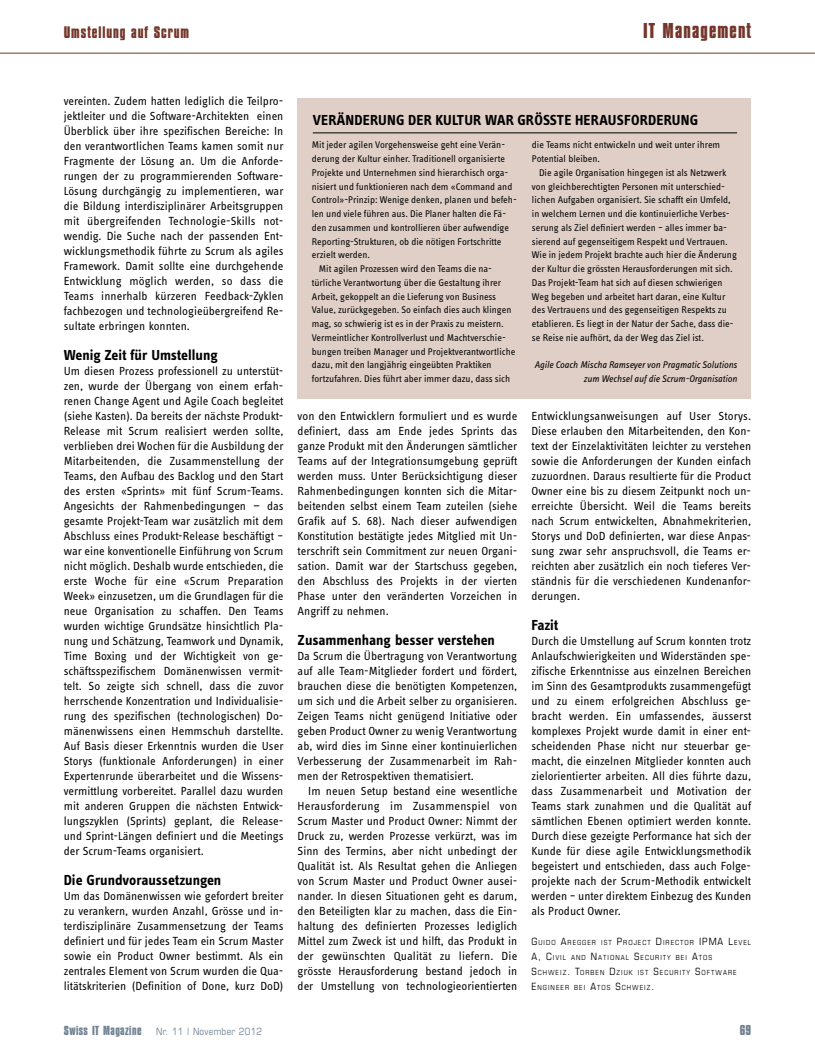
<style>
.page{position:relative;width:815px;height:1063px;background:#fff}
.page>*{position:absolute;margin:0;border:0;box-sizing:border-box;transform-origin:0 0}
.t1{font:700 22.5px "Compacta LT";letter-spacing:.05em;color:#74362a}
.t2{font:700 17.5px "Compacta LT";letter-spacing:.05em;color:#74362a}
.t3{font:700 15px "Info OT Text";letter-spacing:.005em;color:#000}
.t4{font:700 15px "Info OT Text";letter-spacing:-.015em;color:#000}
.t5{font:700 15px "Compacta LT";color:#738393}
.t6{font:12.12px/15px "Info OT Text";color:#000;text-align:justify}
.t7{font:10px/13.8px "Info OT Text";color:#000}
.t8{font:italic 10px/13.8px "Info OT Text";letter-spacing:-.005em;color:#000;text-align:right}
.t9{font:condensed 10px "Eurostile LT Std";letter-spacing:.03em;color:#738393}
.t10{font:condensed 7px/15px "Eurostile LT Std";letter-spacing:.145em;color:#000}
.s1{font-family:"Compacta LT";font-weight:700;font-stretch:normal;font-size:13.75px}
.s2{font-size:10px}
</style>
<div class="page">
<hr style="left:0;top:53px;width:815px;height:1px;background:#74362a">
<div style="left:298px;top:99px;width:453px;height:300px;background:#dfcfc7"></div>
<hr style="left:313px;top:133px;width:424px;height:1px;background:#000">
<h2 class="t2" style="left:64px;top:23px;width:127px">Umstellung auf Scrum</h2>
<h1 class="t1" style="left:643px;top:19px;width:110px">IT Management</h1>
<p class="t6" style="left:64px;top:93px;width:221px">vereinten. Zudem hatten lediglich die Teilpro&shy;jektleiter und die Software-Architekten einen Überblick über ihre spezifischen Bereiche: In den verantwortlichen Teams kamen somit nur Fragmente der Lösung an. Um die Anforde&shy;rungen der zu programmierenden Software-Lösung durchgängig zu implementieren, war die Bildung interdisziplinärer Arbeitsgruppen mit übergreifenden Technologie-Skills not&shy;wendig. Die Suche nach der passenden Ent&shy;wicklungsmethodik führte zu Scrum als agiles Framework. Damit sollte eine durchgehende Entwicklung möglich werden, so dass die Teams innerhalb kürzeren Feedback-Zyklen fachbezogen und technologieübergreifend Re&shy;sultate erbringen konnten.</p>
<p class="t4" style="left:64px;top:346px;width:155px">Wenig Zeit für Umstellung</p>
<p class="t6" style="left:64px;top:363px;width:221px">Um diesen Prozess professionell zu unterstüt&shy;zen, wurde der Übergang von einem erfah&shy;renen Change Agent und Agile Coach begleitet (siehe Kasten). Da bereits der nächste Produkt-Release mit Scrum realisiert werden sollte, verblieben drei Wochen für die Ausbildung der Mitarbeitenden, die Zusammenstellung der Teams, den Aufbau des Backlog und den Start des ersten «Sprints» mit fünf Scrum-Teams.<br>Angesichts der Rahmenbedingungen — das gesamte Projekt-Team war zusätzlich mit dem Abschluss eines Produkt-Release beschäftigt – war eine konventionelle Einführung von Scrum nicht möglich. Deshalb wurde entschieden, die erste Woche für eine «Scrum Preparation Week» einzusetzen, um die Grundlagen für die neue Organisation zu schaffen. Den Teams wurden wichtige Grundsätze hinsichtlich Pla&shy;nung und Schätzung, Teamwork und Dynamik, Time Boxing und der Wichtigkeit von ge&shy;schäftsspezifischem Domänenwissen vermit&shy;telt. So zeigte sich schnell, dass die zuvor herrschende Konzentration und Individualisie&shy;rung des spezifischen (technologischen) Do&shy;mänenwissens einen Hemmschuh darstellte.<br>Auf Basis dieser Erkenntnis wurden die User Storys (funktionale Anforderungen) in einer Expertenrunde überarbeitet und die Wissens&shy;vermittlung vorbereitet. Parallel dazu wurden mit anderen Gruppen die nächsten Entwick&shy;lungszyklen (Sprints) geplant, die Release&shy;und Sprint-Längen definiert und die Meetings der Scrum-Teams organisiert.</p>
<p class="t3" style="left:64px;top:871px;width:159px">Die Grundvoraussetzungen</p>
<p class="t6" style="left:64px;top:888px;width:221px">Um das Domänenwissen wie gefordert breiter zu verankern, wurden Anzahl, Grösse und in&shy;terdisziplinäre Zusammensetzung der Teams definiert und für jedes Team ein Scrum Master sowie ein Product Owner bestimmt. Als ein zentrales Element von Scrum wurden die Qua&shy;litätskriterien (Definition of Done, kurz DoD)</p>
<p class="t9" style="left:64px;top:1025px;width:200px"><span class="s1">Swiss IT Magazine</span> NR. 11 | NOVEMBER 2012</p>
<p class="t3" style="left:313px;top:111px;width:385px">Veränderung der Kultur war grösste Herausforderung</p>
<p class="t7" style="left:312px;top:138px;width:195px">Mit jeder agilen Vorgehensweise geht eine Verän-</p>
<p class="t7" style="left:312px;top:152px;width:195px">derung der Kultur einher. Traditionell organisierte</p>
<p class="t7" style="left:312px;top:166px;width:198px">Projekte und Unternehmen sind hierarchisch orga-</p>
<p class="t7" style="left:312px;top:179px;width:202px">nisiert und funktionieren nach dem «Command and</p>
<p class="t7" style="left:312px;top:193px;width:206px">Control»-Prinzip: Wenige denken, planen und befeh-</p>
<p class="t7" style="left:312px;top:207px;width:196px">len und viele führen aus. Die Planer halten die Fä-</p>
<p class="t7" style="left:312px;top:221px;width:199px">den zusammen und kontrollieren über aufwendige</p>
<p class="t7" style="left:312px;top:234px;width:191px">Reporting-Strukturen, ob die nötigen Fortschritte</p>
<p class="t7" style="left:312px;top:248px;width:60px">erzielt werden.</p>
<p class="t7" style="left:319px;top:262px;width:175px">Mit agilen Prozessen wird den Teams die na-</p>
<p class="t7" style="left:312px;top:276px;width:191px">türliche Verantwortung über die Gestaltung ihrer</p>
<p class="t7" style="left:312px;top:289px;width:186px">Arbeit, gekoppelt an die Lieferung von Business</p>
<p class="t7" style="left:312px;top:303px;width:201px">Value, zurückgegeben. So einfach dies auch klingen</p>
<p class="t7" style="left:312px;top:317px;width:193px">mag, so schwierig ist es in der Praxis zu meistern.</p>
<p class="t7" style="left:312px;top:331px;width:196px">Vermeintlicher Kontrollverlust und Machtverschie-</p>
<p class="t7" style="left:312px;top:344px;width:205px">bungen treiben Manager und Projektverantwortliche</p>
<p class="t7" style="left:312px;top:358px;width:181px">dazu, mit den langjährig eingeübten Praktiken</p>
<p class="t7" style="left:312px;top:372px;width:200px">fortzufahren. Dies führt aber immer dazu, dass sich</p>
<p class="t6" style="left:298px;top:408px;width:221px">von den Entwicklern formuliert und es wurde definiert, dass am Ende jedes Sprints das ganze Produkt mit den Änderungen sämtlicher Teams auf der Integrationsumgebung geprüft werden muss. Unter Berücksichtigung dieser Rahmenbedingungen konnten sich die Mitar&shy;beitenden selbst einem Team zuteilen (siehe Grafik auf S. 68). Nach dieser aufwendigen Konstitution bestätigte jedes Mitglied mit Un&shy;terschrift sein Commitment zur neuen Organi&shy;sation. Damit war der Startschuss gegeben, den Abschluss des Projekts in der vierten Phase unter den veränderten Vorzeichen in Angriff zu nehmen.</p>
<p class="t3" style="left:298px;top:631px;width:199px">Zusammenhang besser verstehen</p>
<p class="t6" style="left:298px;top:648px;width:221px">Da Scrum die Übertragung von Verantwortung auf alle Team-Mitglieder fordert und fördert, brauchen diese die benötigten Kompetenzen, um sich und die Arbeit selber zu organisieren.<br>Zeigen Teams nicht genügend Initiative oder geben Product Owner zu wenig Verantwortung ab, wird dies im Sinne einer kontinuierlichen Verbesserung der Zusammenarbeit im Rah&shy;men der Retrospektiven thematisiert.</p>
<p class="t6" style="left:298px;top:783px;width:221px;text-indent:11px">Im neuen Setup bestand eine wesentliche Herausforderung im Zusammenspiel von Scrum Master und Product Owner: Nimmt der Druck zu, werden Prozesse verkürzt, was im Sinn des Termins, aber nicht unbedingt der Qualität ist. Als Resultat gehen die Anliegen von Scrum Master und Product Owner ausei&shy;nander. In diesen Situationen geht es darum, den Beteiligten klar zu machen, dass die Ein&shy;haltung des definierten Prozesses lediglich Mittel zum Zweck ist und hilft, das Produkt in der gewünschten Qualität zu liefern. Die grösste Herausforderung bestand jedoch in der Umstellung von technologieorientierten</p>
<p class="t7" style="left:532px;top:138px;width:190px">die Teams nicht entwickeln und weit unter ihrem<br>Potential bleiben.</p>
<p class="t7" style="left:532px;top:166px;width:207px;text-indent:7px">Die agile Organisation hingegen ist als Netzwerk von gleichberechtigten Personen mit unterschied&shy;lichen Aufgaben organisiert. Sie schafft ein Umfeld, in welchem Lernen und die kontinuierliche Verbes&shy;serung als Ziel definiert werden – alles immer ba&shy;sierend auf gegenseitigem Respekt und Vertrauen.<br>Wie in jedem Projekt brachte auch hier die Änderung der Kultur die grössten Herausforderungen mit sich.<br>Das Projekt-Team hat sich auf diesen schwierigen Weg begeben und arbeitet hart daran, eine Kultur des Vertrauens und des gegenseitigen Respekts zu etablieren. Es liegt in der Natur der Sache, dass die&shy;se Reise nie aufhört, da der Weg das Ziel ist.</p>
<p class="t8" style="left:534px;top:358px;width:204px">Agile Coach Mischa Ramseyer von Pragmatic Solutions zum Wechsel auf die Scrum-Organisation</p>
<p class="t6" style="left:531px;top:408px;width:221px">Entwicklungsanweisungen auf User Storys.<br>Diese erlauben den Mitarbeitenden, den Kon&shy;text der Einzelaktivitäten leichter zu verstehen sowie die Anforderungen der Kunden einfach zuzuordnen. Daraus resultierte für die Product Owner eine bis zu diesem Zeitpunkt noch un&shy;erreichte Übersicht. Weil die Teams bereits nach Scrum entwickelten, Abnahmekriterien, Storys und DoD definierten, war diese Anpas&shy;sung zwar sehr anspruchsvoll, die Teams er&shy;reichten aber zusätzlich ein noch tieferes Ver&shy;ständnis für die verschiedenen Kundenanfor&shy;derungen.</p>
<p class="t3" style="left:531px;top:616px;width:28px">Fazit</p>
<p class="t6" style="left:531px;top:633px;width:221px">Durch die Umstellung auf Scrum konnten trotz Anlaufschwierigkeiten und Widerständen spe&shy;zifische Erkenntnisse aus einzelnen Bereichen im Sinn des Gesamtprodukts zusammengefügt und zu einem erfolgreichen Abschluss ge&shy;bracht werden. Ein umfassendes, äusserst komplexes Projekt wurde damit in einer ent&shy;scheidenden Phase nicht nur steuerbar ge&shy;macht, die einzelnen Mitglieder konnten auch zielorientierter arbeiten. All dies führte dazu, dass Zusammenarbeit und Motivation der Teams stark zunahmen und die Qualität auf sämtlichen Ebenen optimiert werden konnte.<br>Durch diese gezeigte Performance hat sich der Kunde für diese agile Entwicklungsmethodik begeistert und entschieden, dass auch Folge&shy;projekte nach der Scrum-Methodik entwickelt werden – unter direktem Einbezug des Kunden als Product Owner.</p>
<p class="t10" style="left:531px;top:935px;width:221px"><span class="s2">G</span>UIDO <span class="s2">A</span>REGGER IST <span class="s2">P</span>ROJECT <span class="s2">D</span> IRECTOR <span class="s2">IPMA L</span>EVEL <span class="s2">A, C</span>IVIL AND <span class="s2">N</span>AT IONAL <span class="s2">S</span>ECURITY BEI <span class="s2">A</span>TOS <span class="s2">S</span>CHWEIZ<span class="s2">. T</span>ORBEN <span class="s2">D</span>ZIUK IST <span class="s2">S</span>ECURITY <span class="s2">S</span>OFTWARE <span class="s2">E</span>NGINEER BEI <span class="s2">A</span>TOS <span class="s2">S</span>CHWEIZ<span class="s2">.</span></p>
<p class="t5" style="left:740px;top:1022px;width:13px">69</p>
</div>
